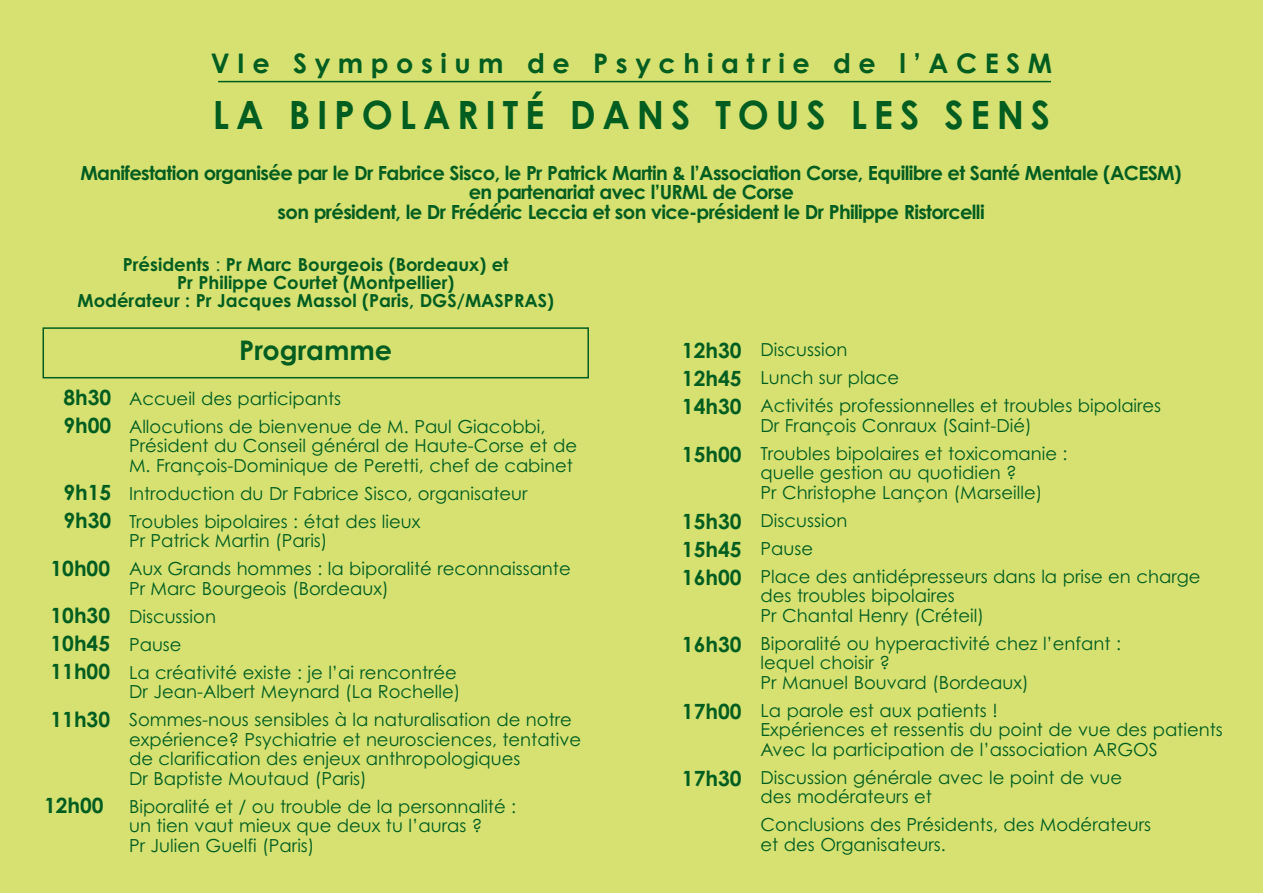
<style>
.page{position:relative;width:1263px;height:893px;background:#d6e172}
.page>*{position:absolute;margin:0;border:0;box-sizing:border-box;transform-origin:0 0}
.t1{font:700 39px "Century Gothic";letter-spacing:.185em;color:#005d20;scale:.95 1}
.t2{font:700 27px "Century Gothic";letter-spacing:.28em;color:#005d20}
.t3{font:700 27px "Century Gothic";color:#005d20}
.t4{font:700 21px/28px "Century Gothic";color:#005d20;text-align:justify}
.t5{font:700 19.5px/19.5px "Century Gothic";letter-spacing:-.035em;color:#005d20;text-align:center}
.t6{font:18px/19.5px "Century Gothic";color:#005d20}
.t7{font:700 18px/18px "Century Gothic";color:#005d20;text-align:center}
.s1{font-weight:400}
</style>
<div class="page">
<div style="left:43px;top:327px;width:546px;height:51px;border:2px solid #005d20"></div>
<hr style="left:218px;top:81px;width:833px;height:1px;background:#005d20">
<h2 class="t2" style="left:211px;top:54px;width:843px">VIe Symposium de Psychiatrie de l’ACESM</h2>
<h1 class="t1" style="left:213px;top:101px;width:883px">LA BIPOLARITÉ DANS TOUS LES SENS</h1>
<p class="t5" style="left:80px;top:165px;width:1103px">Manifestation organisée par le Dr Fabrice Sisco, le Pr Patrick Martin &amp; l’Association Corse, Equilibre et Santé Mentale (ACESM) en partenariat avec l’URML de Corse<br>son président, le Dr Frédéric Leccia et son vice-président le Dr Philippe Ristorcelli</p>
<p class="t7" style="left:78px;top:258px;width:478px">Présidents <span class="s1">:</span> Pr Marc Bourgeois (Bordeaux) et<br>Pr Philippe Courtet (Montpellier)<br>Modérateur : Pr Jacques Massol (Paris, DGS/MASPRAS)</p>
<p class="t4" style="left:63px;top:386px;width:49px">8h30<br>9h00</p>
<p class="t4" style="left:63px;top:481px;width:49px">9h15<br>9h30</p>
<p class="t4" style="left:50px;top:556px;width:61px">10h00</p>
<p class="t4" style="left:50px;top:604px;width:61px">10h30<br>10h45<br>11h00</p>
<p class="t4" style="left:50px;top:707px;width:61px">11h30</p>
<p class="t4" style="left:44px;top:793px;width:61px">12h00</p>
<h2 class="t3" style="left:239px;top:341px;width:154px">Programme</h2>
<p class="t4" style="left:682px;top:339px;width:61px">12h30<br>12h45<br>14h30</p>
<p class="t4" style="left:682px;top:442px;width:61px">15h00</p>
<p class="t6" style="left:129px;top:385px;width:418px;line-height:28px">Accueil des participants<br>Allocutions de bienvenue de M. Paul Giacobbi,</p>
<p class="t6" style="left:129px;top:436px;width:449px">Président du Conseil général de Haute-Corse et de<br>M. François-Dominique de Peretti, chef de cabinet</p>
<p class="t6" style="left:129px;top:480px;width:400px;line-height:28px">Introduction du Dr Fabrice Sisco, organisateur<br>Troubles bipolaires : état des lieux</p>
<p class="t6" style="left:129px;top:527px;width:443px;line-height:28px">Pr Patrick Martin (Paris)<br>Aux Grands hommes : la biporalité reconnaissante</p>
<p class="t6" style="left:129px;top:575px;width:329px;line-height:28px">Pr Marc Bourgeois (Bordeaux)<br>Discussion<br>Pause<br>La créativité existe : je l’ai rencontrée</p>
<p class="t6" style="left:129px;top:678px;width:444px;line-height:28px">Dr Jean-Albert Meynard (La Rochelle)<br>Sommes-nous sensibles à la naturalisation de notre</p>
<p class="t6" style="left:129px;top:730px;width:453px">expérience? Psychiatrie et neurosciences, tentative de clarification des enjeux anthropologiques<br>Dr Baptiste Moutaud (Paris)</p>
<p class="t6" style="left:129px;top:797px;width:389px">Biporalité et / ou trouble de la personnalité : un tien vaut mieux que deux tu l’auras ?<br>Pr Julien Guelfi (Paris)</p>
<p class="t4" style="left:682px;top:509px;width:61px">15h30<br>15h45<br>16h00</p>
<p class="t4" style="left:682px;top:632px;width:61px">16h30</p>
<p class="t4" style="left:682px;top:699px;width:61px">17h00</p>
<p class="t4" style="left:682px;top:766px;width:61px">17h30</p>
<p class="t6" style="left:760px;top:336px;width:402px;line-height:28px">Discussion<br>Lunch sur place<br>Activités professionnelles et troubles bipolaires</p>
<p class="t6" style="left:760px;top:411px;width:309px;line-height:28px">Dr François Conraux (Saint-Dié)<br>Troubles bipolaires et toxicomanie :</p>
<p class="t6" style="left:760px;top:463px;width:283px">quelle gestion au quotidien ?<br>Pr Christophe Lançon (Marseille)</p>
<p class="t6" style="left:760px;top:506px;width:441px;line-height:28px">Discussion<br>Pause<br>Place des antidépresseurs dans la prise en charge</p>
<p class="t6" style="left:760px;top:586px;width:225px">des troubles bipolaires<br>Pr Chantal Henry (Créteil)</p>
<p class="t6" style="left:760px;top:634px;width:362px">Biporalité ou hyperactivité chez l’enfant : lequel choisir ?<br>Pr Manuel Bouvard (Bordeaux)</p>
<p class="t6" style="left:760px;top:701px;width:464px">La parole est aux patients !<br>Expériences et ressentis du point de vue des patients<br>Avec la participation de l’association ARGOS</p>
<p class="t6" style="left:760px;top:768px;width:363px">Discussion générale avec le point de vue des modérateurs et</p>
<p class="t6" style="left:760px;top:815px;width:392px">Conclusions des Présidents, des Modérateurs et des Organisateurs.</p>
</div>
